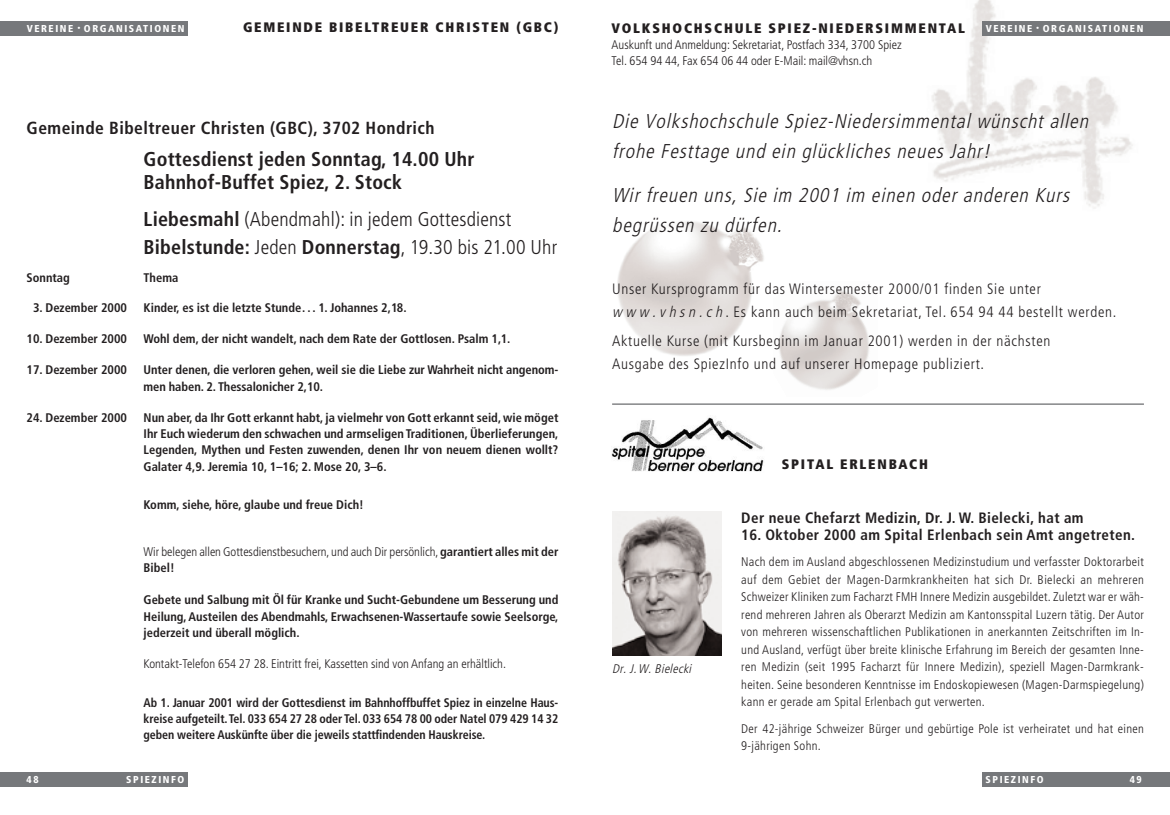
<style>
.page{position:relative;width:1170px;height:815px;background:#fff}
.page>*{position:absolute;margin:0;border:0;box-sizing:border-box;transform-origin:0 0}
.t1{font:italic 300 condensed 20px/30px "Frutiger";color:#231f20}
.t2{font:300 condensed 20px/27.9px "Frutiger";letter-spacing:.01em;color:#231f20}
.t3{font:700 condensed 20px/22.5px "Frutiger";letter-spacing:.01em;color:#231f20}
.t4{font:700 condensed 17.5px "Frutiger";letter-spacing:.025em;color:#231f20}
.t5{font:300 condensed 15px/22.5px "Frutiger";letter-spacing:.05em;color:#231f20}
.t6{font:700 condensed 15px "Frutiger";letter-spacing:.025em;color:#231f20}
.t7{font:900 condensed 13.75px "Frutiger";letter-spacing:.13em;color:#231f20}
.t8{font:300 condensed 12.5px/17.5px "Frutiger";color:#231f20}
.t9{font:700 condensed 12.5px/16.2px "Frutiger";color:#231f20;text-align:justify}
.t10{font:700 condensed 12.5px/16.2px "Frutiger";color:#231f20;text-align:justify;scale:.96 1}
.t11{font:300 condensed 12.5px/17.5px "Frutiger";letter-spacing:.025em;color:#231f20}
.t12{font:italic 300 condensed 12.5px "Frutiger";color:#231f20}
.t13{font:900 condensed 10px "Frutiger";letter-spacing:.155em;color:#fff}
.s1{font-size:6.25px}
.s2{font-weight:700}
.s3{font-style:italic}
</style>
<div class="page">
<img style="left:932px;top:0;width:206px;height:209px">
<div style="left:981px;top:21px;width:188px;height:14px;background:#76787b"></div>
<div style="left:981px;top:772px;width:188px;height:15px;background:#76787b"></div>
<div style="left:0;top:21px;width:188px;height:14px;background:#76787b"></div>
<div style="left:0;top:772px;width:188px;height:15px;background:#76787b"></div>
<hr style="left:612px;top:403px;width:531px;height:2px;background:#6c6d70">
<img style="left:617px;top:221px;width:147px;height:135px">
<img style="left:779px;top:290px;width:90px;height:100px">
<img style="left:612px;top:511px;width:109px;height:145px">
<img style="left:611px;top:417px;width:153px;height:55px">
<p class="t13" style="left:27px;top:24px;width:159px">VEREINE <span class="s1">•</span> ORGANISATIONEN</p>
<p class="t7" style="left:243px;top:21px;width:317px">GEMEINDE BIBELTREUER CHRISTEN (GBC)</p>
<p class="t7" style="left:611px;top:22px;width:355px">VOLKSHOCHSCHULE SPIEZ-NIEDERSIMMENTAL</p>
<p class="t8" style="left:611px;top:38px;width:291px;line-height:16.2px">Auskunft und Anmeldung: Sekretariat, Postfach 334, 3700 Spiez<br>Tel. 654 94 44, Fax 654 06 44 oder E-Mail: mail@vhsn.ch</p>
<p class="t13" style="left:985px;top:24px;width:159px">VEREINE <span class="s1">•</span> ORGANISATIONEN</p>
<h2 class="t4" style="left:27px;top:120px;width:409px">Gemeinde Bibeltreuer Christen (GBC), 3702 Hondrich</h2>
<h1 class="t3" style="left:144px;top:150px;width:332px">Gottesdienst jeden Sonntag, 14.00 Uhr<br>Bahnhof-Buffet Spiez, 2. Stock</h1>
<h1 class="t2" style="left:144px;top:207px;width:415px"><span class="s2">Liebesmahl</span> (Abendmahl): in jedem Gottesdienst<br><span class="s2">Bibelstunde:</span> Jeden <span class="s2">Donnerstag</span>, 19.30 bis 21.00 Uhr</h1>
<p class="t9" style="left:27px;top:271px;width:45px">Sonntag</p>
<p class="t9" style="left:144px;top:271px;width:36px">Thema</p>
<p class="t9" style="left:33px;top:300px;width:95px">3. Dezember 2000</p>
<p class="t9" style="left:144px;top:300px;width:264px">Kinder, es ist die letzte Stunde. . . 1. Johannes 2,18.</p>
<p class="t9" style="left:27px;top:332px;width:102px">10. Dezember 2000</p>
<p class="t9" style="left:144px;top:332px;width:368px">Wohl dem, der nicht wandelt, nach dem Rate der Gottlosen. Psalm 1,1.</p>
<p class="t9" style="left:27px;top:363px;width:102px">17. Dezember 2000</p>
<p class="t9" style="left:144px;top:363px;width:416px">Unter denen, die verloren gehen, weil sie die Liebe zur Wahrheit nicht angenom&shy;men haben. 2. Thessalonicher 2,10.</p>
<p class="t9" style="left:27px;top:410px;width:102px">24. Dezember 2000</p>
<p class="t9" style="left:144px;top:410px;width:416px">Nun aber, da Ihr Gott erkannt habt, ja vielmehr von Gott erkannt seid, wie möget Ihr Euch wiederum den schwachen und armseligen Traditionen, Überlieferungen, Legenden, Mythen und Festen zuwenden, denen Ihr von neuem dienen wollt?<br>Galater 4,9. Jeremia 10, 1–16; 2. Mose 20, 3–6.</p>
<p class="t9" style="left:144px;top:498px;width:222px">Komm, siehe, höre, glaube und freue Dich!</p>
<p class="t8" style="left:144px;top:544px;width:416px;line-height:16.2px">Wir belegen allen Gottesdienstbesuchern, und auch Dir persönlich,<span class="s2">garantiert alles mit der<br>Bibel!</span></p>
<p class="t9" style="left:144px;top:593px;width:416px">Gebete und Salbung mit Öl für Kranke und Sucht-Gebundene um Besserung und Heilung,Austeilen des Abendmahls, Erwachsenen-Wassertaufe sowie Seelsorge, jederzeit und überall möglich.</p>
<p class="t8" style="left:144px;top:656px;width:364px">Kontakt-Telefon 654 27 28. Eintritt frei, Kassetten sind von Anfang an erhältlich.</p>
<p class="t10" style="left:143px;top:695px;width:433px">Ab 1. Januar 2001 wird der Gottesdienst im Bahnhoffbuffet Spiez in einzelne Haus&shy;kreise aufgeteilt.Tel. 033 654 27 28 oder Tel. 033 654 78 00 oder Natel 079 429 14 32 geben weitere Auskünfte über die jeweils stattfindenden Hauskreise.</p>
<h1 class="t1" style="left:612px;top:107px;width:481px">Die Volkshochschule Spiez-Niedersimmental wünscht allen frohe Festtage und ein glückliches neues Jahr!</h1>
<h1 class="t1" style="left:612px;top:182px;width:462px">Wir freuen uns, Sie im 2001 im einen oder anderen Kurs begrüssen zu dürfen.</h1>
<p class="t5" style="left:612px;top:279px;width:505px">Unser Kursprogramm für das Wintersemester 2000/01 finden Sie unter <span class="s3">www.vhsn.ch</span>. Es kann auch beim Sekretariat, Tel. 654 94 44 bestellt werden.</p>
<p class="t5" style="left:612px;top:331px;width:440px">Aktuelle Kurse (mit Kursbeginn im Januar 2001) werden in der nächsten<br>Ausgabe des SpiezInfo und auf unserer Homepage publiziert.</p>
<p class="t12" style="left:612px;top:664px;width:83px">Dr. J.W. Bielecki</p>
<p class="t7" style="left:781px;top:458px;width:148px">SPITAL ERLENBACH</p>
<p class="t6" style="left:741px;top:511px;width:344px">Der neue Chefarzt Medizin, Dr. J. W. Bielecki, hat am</p>
<p class="t6" style="left:741px;top:529px;width:395px">16. Oktober 2000 am Spital Erlenbach sein Amt angetreten.</p>
<p class="t8" style="left:741px;top:554px;width:404px;text-align:justify">Nach dem im Ausland abgeschlossenen Medizinstudium und verfasster Doktorarbeit auf dem Gebiet der Magen-Darmkrankheiten hat sich Dr. Bielecki an mehreren Schweizer Kliniken zum Facharzt FMH Innere Medizin ausgebildet. Zuletzt war er wäh&shy;rend mehreren Jahren als Oberarzt Medizin am Kantonsspital Luzern tätig. Der Autor von mehreren wissenschaftlichen Publikationen in anerkannten Zeitschriften im In&shy;und Ausland, verfügt über breite klinische Erfahrung im Bereich der gesamten Inne&shy;ren Medizin (seit 1995 Facharzt für Innere Medizin), speziell Magen-Darmkrank&shy;heiten. Seine besonderen Kenntnisse im Endoskopiewesen (Magen-Darmspiegelung) kann er gerade am Spital Erlenbach gut verwerten.</p>
<p class="t11" style="left:741px;top:720px;width:404px">Der 42-jährige Schweizer Bürger und gebürtige Pole ist verheiratet und hat einen<br>9-jährigen Sohn.</p>
<p class="t13" style="left:27px;top:775px;width:13px">48</p>
<p class="t13" style="left:126px;top:775px;width:60px">SPIEZINFO</p>
<p class="t13" style="left:985px;top:775px;width:60px">SPIEZINFO</p>
<p class="t13" style="left:1129px;top:775px;width:13px">49</p>
</div>
